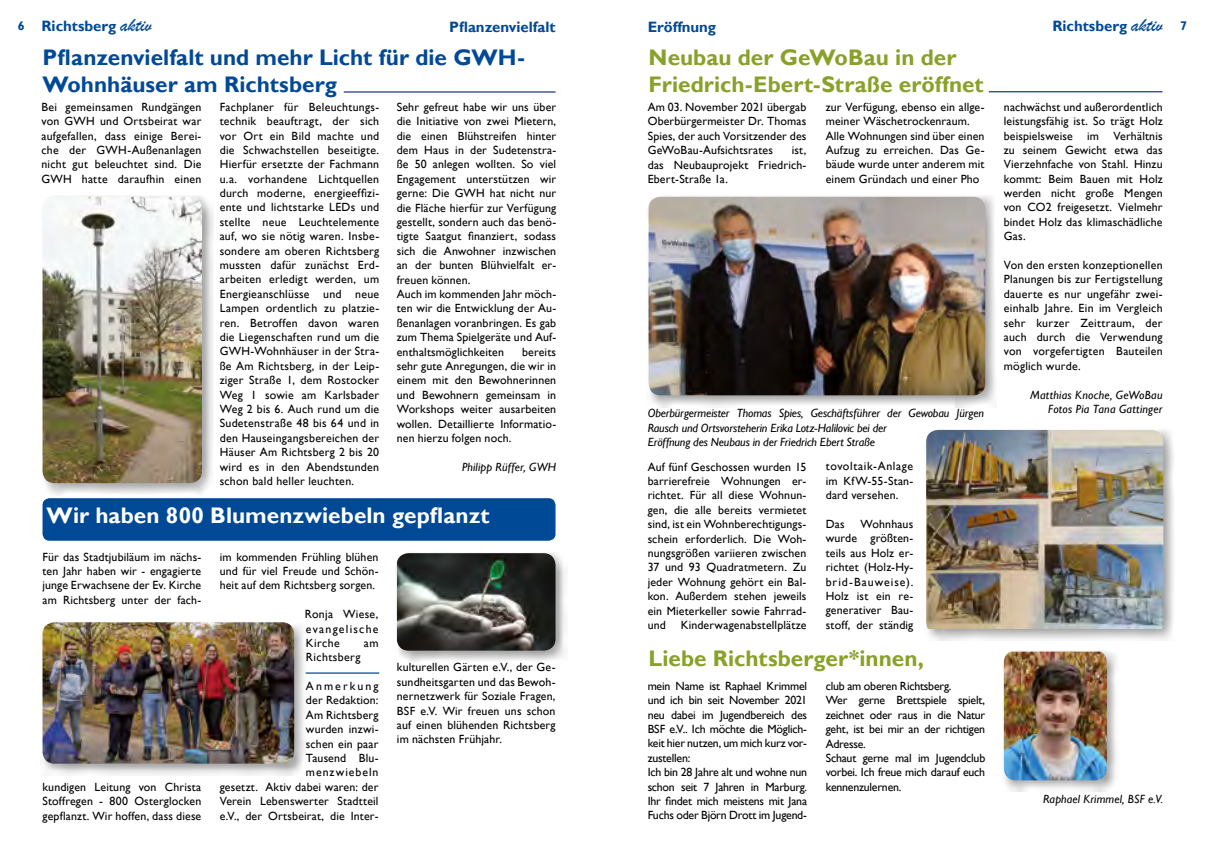
<style>
.page{position:relative;width:1205px;height:851px;background:#fff}
.page>*{position:absolute;margin:0;border:0;box-sizing:border-box;transform-origin:0 0}
.t1{font:700 22.5px/27px "Gill Sans";color:#88a128}
.t2{font:700 22.5px/27px "Gill Sans";color:#004997}
.t3{font:700 22.5px "Gill Sans";color:#fff}
.t4{font:700 15px "Gill Sans";color:#004997}
.t5{font:11.88px/14.4px "Gill Sans";letter-spacing:.01em;color:#000;text-align:justify}
.t6{font:11.88px/14.4px "Gill Sans";letter-spacing:-.02em;color:#000}
.t7{font:italic 11.88px/14.4px "Gill Sans";letter-spacing:-.005em;color:#000}
.t8{font:italic 11.88px/14.4px "Gill Sans";letter-spacing:.02em;color:#000;text-align:right}
.t9{font:italic 11.88px "Gill Sans";letter-spacing:.015em;color:#000}
.t10{font:11.88px "Gill Sans";letter-spacing:.03em;color:#000}
.s1{font-size:12.5px}
.s2{font-family:"Brush Script";font-weight:400;font-size:20px}
</style>
<div class="page">
<div style="left:43px;top:498px;width:512px;height:42px;background:#004997;border-radius:7px"></div>
<div style="left:41px;top:195px;width:172px;height:300px;background:#000;opacity:.35"></div>
<img style="left:43px;top:197px;width:159px;height:286px">
<div style="left:41px;top:620px;width:265px;height:155px;background:#000;opacity:.35"></div>
<img style="left:43px;top:622px;width:251px;height:141px">
<div style="left:395px;top:551px;width:173px;height:111px;background:#000;opacity:.35"></div>
<img style="left:397px;top:553px;width:158px;height:97px">
<hr style="left:344px;top:91px;width:211px;height:2px;background:#20388e">
<hr style="left:989px;top:91px;width:173px;height:1px;background:#20388e">
<div style="left:647px;top:195px;width:350px;height:213px;background:#000;opacity:.35"></div>
<img style="left:648px;top:197px;width:337px;height:198px">
<div style="left:924px;top:428px;width:250px;height:213px;background:#000;opacity:.35"></div>
<img style="left:926px;top:430px;width:237px;height:198px">
<div style="left:1002px;top:650px;width:116px;height:141px;background:#000;opacity:.35"></div>
<img style="left:1004px;top:651px;width:103px;height:129px">
<hr style="left:306px;top:672px;width:73px;height:1px;background:#004997">
<p class="t4" style="left:18px;top:17px;width:135px"><span class="s1">6</span> Richtsberg <span class="s2">aktiv</span></p>
<p class="t4" style="left:1052px;top:17px;width:136px">Richtsberg <span class="s2">aktiv</span> <span class="s1">7</span></p>
<p class="t4" style="left:449px;top:18px;width:108px">Pflanzenvielfalt</p>
<p class="t4" style="left:648px;top:18px;width:70px">Eröffnung</p>
<h1 class="t2" style="left:43px;top:45px;width:484px">Pflanzenvielfalt und mehr Licht für die GWH-<br>Wohnhäuser am Richtsberg</h1>
<p class="t5" style="left:41px;top:100px;width:162px">Bei gemeinsamen Rundgängen von GWH und Ortsbeirat war aufgefallen, dass einige Berei&shy;che der GWH-Außenanlagen nicht gut beleuchtet sind. Die GWH hatte daraufhin einen</p>
<p class="t5" style="left:220px;top:100px;width:161px">Fachplaner für Beleuchtungs&shy;technik beauftragt, der sich vor Ort ein Bild machte und die Schwachstellen beseitigte.<br>Hierfür ersetzte der Fachmann u.a. vorhandene Lichtquellen durch moderne, energieeffizi&shy;ente und lichtstarke LEDs und stellte neue Leuchtelemente auf, wo sie nötig waren. Insbe&shy;sondere am oberen Richtsberg mussten dafür zunächst Erd&shy;arbeiten erledigt werden, um Energieanschlüsse und neue Lampen ordentlich zu platzie&shy;ren. Betroffen davon waren die Liegenschaften rund um die GWH-Wohnhäuser in der Stra&shy;ße Am Richtsberg, in der Leip&shy;ziger Straße 1, dem Rostocker Weg 1 sowie am Karlsbader Weg 2 bis 6. Auch rund um die Sudetenstraße 48 bis 64 und in den Hauseingangsbereichen der Häuser Am Richtsberg 2 bis 20 wird es in den Abendstunden schon bald heller leuchten.</p>
<p class="t5" style="left:397px;top:100px;width:161px;text-align:left">Sehr gefreut habe wir uns über die Initiative von zwei Mietern, die einen Blühstreifen hinter dem Haus in der Sudetenstra&shy;ße 50 anlegen wollten. So viel<br>Engagement unterstützen wir gerne: Die GWH hat nicht nur die Fläche hierfür zur Verfügung gestellt, sondern auch das benö&shy;tigte Saatgut finanziert, sodass sich die Anwohner inzwischen an der bunten Blühvielfalt er&shy;freuen können.<br>Auch im kommenden Jahr möch&shy;ten wir die Entwicklung der Au&shy;ßenanlagen voranbringen. Es gab zum Thema Spielgeräte und Auf&shy;enthaltsmöglichkeiten</p>
<p class="t5" style="left:397px;top:344px;width:161px;text-indent:125px">bereits sehr gute Anregungen, die wir in einem mit den Bewohnerinnen und Bewohnern gemeinsam in Workshops weiter ausarbeiten wollen. Detaillierte Informatio&shy;nen hierzu folgen noch.</p>
<p class="t9" style="left:462px;top:459px;width:96px">Philipp Rüffer, GWH</p>
<h1 class="t3" style="left:47px;top:502px;width:444px">Wir haben 800 Blumenzwiebeln gepflanzt</h1>
<p class="t5" style="left:43px;top:549px;width:160px">Für das Stadtjubiläum im nächs&shy;ten Jahr haben wir - engagierte junge Erwachsene der Ev. Kirche am Richtsberg unter der fach-</p>
<p class="t5" style="left:43px;top:779px;width:160px">kundigen Leitung von Christa Stoffregen - 800 Osterglocken gepflanzt. Wir hoffen, dass diese</p>
<p class="t5" style="left:220px;top:549px;width:160px">im kommenden Frühling blühen und für viel Freude und Schön&shy;heit auf dem Richtsberg sorgen.</p>
<p class="t5" style="left:305px;top:607px;width:75px">Ronja Wiese, evangelische Kirche</p>
<p class="t5" style="left:364px;top:636px;width:16px">am</p>
<p class="t10" style="left:306px;top:650px;width:56px">Richtsberg</p>
<p class="t5" style="left:220px;top:679px;width:160px;text-align:right">Anmerkung<br>der Redaktion:<br>Am Richtsberg<br>wurden inzwi-<br>schen ein paar<br>Tausend Blu-<br>menzwiebeln<br>gesetzt. Aktiv dabei waren: der<br>Verein Lebenswerter Stadtteil e.V., der Ortsbeirat, die Inter-</p>
<p class="t5" style="left:397px;top:660px;width:160px">kulturellen Gärten e.V., der Ge&shy;sundheitsgarten und das Bewoh&shy;nernetzwerk für Soziale Fragen, BSF e.V. Wir freuen uns schon auf einen blühenden Richtsberg im nächsten Frühjahr.</p>
<h1 class="t1" style="left:648px;top:45px;width:337px">Neubau der GeWoBau in der<br>Friedrich-Ebert-Straße eröffnet</h1>
<p class="t5" style="left:826px;top:100px;width:160px;text-align:left">zur Verfügung, ebenso ein allge&shy;meiner Wäschetrockenraum.<br>Alle Wohnungen sind über einen<br>Aufzug zu erreichen. Das Ge&shy;bäude wurde unter anderem mit einem Gründach und einer Pho</p>
<p class="t5" style="left:648px;top:100px;width:160px">Am 03. November 2021 übergab Oberbürgermeister Dr. Thomas Spies, der auch Vorsitzender des GeWoBau-Aufsichtsrates</p>
<p class="t5" style="left:648px;top:143px;width:160px;text-indent:144px">ist, das Neubauprojekt Friedrich-Ebert-Straße 1a.</p>
<p class="t7" style="left:648px;top:406px;width:338px">Oberbürgermeister Thomas Spies, Geschäftsführer der Gewobau Jürgen<br>Rausch und Ortsvorsteherin Erika Lotz-Halilovic bei der<br>Eröffnung des Neubaus in der Friedrich Ebert Straße</p>
<p class="t5" style="left:648px;top:459px;width:160px">Auf fünf Geschossen wurden 15 barrierefreie Wohnungen er&shy;richtet. Für all diese Wohnun&shy;gen, die alle bereits vermietet sind, ist ein Wohnberechtigungs&shy;schein erforderlich. Die Woh&shy;nungsgrößen variieren zwischen 37 und 93 Quadratmetern. Zu jeder Wohnung gehört ein Bal&shy;kon. Außerdem stehen jeweils ein Mieterkeller sowie Fahrrad&shy;und</p>
<p class="t5" style="left:681px;top:618px;width:127px">Kinderwagenabstellplätze</p>
<p class="t5" style="left:826px;top:459px;width:89px">tovoltaik-Anlage im KfW-55-Stan&shy;dard versehen.</p>
<p class="t5" style="left:826px;top:517px;width:20px">Das</p>
<p class="t5" style="left:826px;top:517px;width:89px;text-indent:35px">Wohnhaus wurde größten&shy;teils aus Holz er&shy;richtet (Holz-Hy&shy;brid-Bauweise).<br>Holz ist ein re&shy;generativer Bau&shy;stoff, der ständig</p>
<h1 class="t1" style="left:648px;top:645px;width:277px">Liebe Richtsberger*innen,</h1>
<p class="t6" style="left:648px;top:678px;width:161px">mein Name ist Raphael Krimmel und ich bin seit November 2021 neu dabei im Jugendbereich des<br>BSF e.V.. Ich möchte die Möglich&shy;keit hier nutzen, um mich kurz vor&shy;zustellen:<br>Ich bin 28 Jahre alt und wohne nun schon seit 7 Jahren in Marburg.<br>Ihr findet mich meistens mit Jana<br>Fuchs oder Björn Drott im Jugend-</p>
<p class="t6" style="left:826px;top:678px;width:161px">club am oberen Richtsberg.<br>Wer gerne Brettspiele spielt, zeichnet oder raus in die Natur geht, ist bei mir an der richtigen<br>Adresse.<br>Schaut gerne mal im Jugendclub vorbei. Ich freue mich darauf euch kennenzulernen.</p>
<p class="t5" style="left:1004px;top:100px;width:160px">nachwächst und außerordentlich leistungsfähig ist. So trägt Holz beispielsweise im Verhältnis zu seinem Gewicht etwa das Vierzehnfache von Stahl. Hinzu kommt: Beim Bauen mit Holz werden nicht große Mengen von CO2 freigesetzt. Vielmehr bindet Holz das klimaschädliche Gas.</p>
<p class="t5" style="left:1004px;top:258px;width:160px">Von den ersten konzeptionellen Planungen bis zur Fertigstellung dauerte es nur ungefähr zwei&shy;einhalb Jahre. Ein im Vergleich sehr kurzer Zeittraum, der auch durch die Verwendung von vorgefertigten Bauteilen möglich wurde.</p>
<p class="t8" style="left:1030px;top:387px;width:134px">Matthias Knoche, GeWoBau<br>Fotos Pia Tana Gattinger</p>
<p class="t9" style="left:1043px;top:792px;width:122px">Raphael Krimmel, BSF e.V.</p>
</div>
